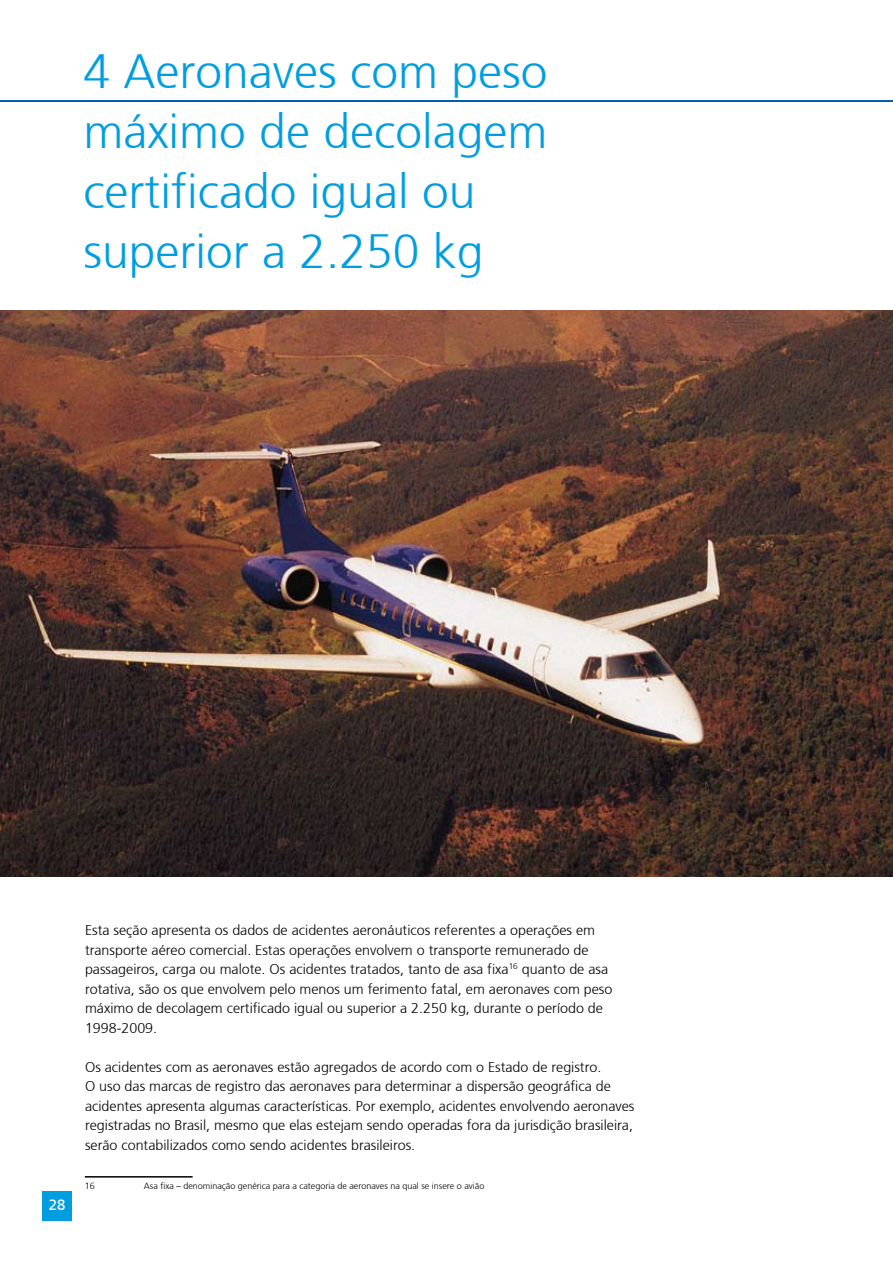
<style>
.page{position:relative;width:893px;height:1263px;background:#fff}
.page>*{position:absolute;margin:0;border:0;box-sizing:border-box;transform-origin:0 0}
.t1{font:300 48px/60px "Frutiger";color:#009ee0}
.t2{font:15px "Frutiger FC";color:#fff}
.t3{font:300 14.25px/19.5px "Frutiger";color:#000}
.t4{font:300 9px "Frutiger";color:#000}
</style>
<div class="page">
<div style="left:42px;top:1191px;width:30px;height:29px;background:#009ee0"></div>
<img style="left:0;top:311px;width:893px;height:565px">
<hr style="left:0;top:101px;width:893px;height:1px;background:#0060a8">
<hr style="left:85px;top:1176px;width:108px;height:1px;background:#000">
<h1 class="t1" style="left:83px;top:41px;width:466px">4 Aeronaves com peso máximo de decolagem certificado igual ou superior a 2.250 kg</h1>
<p class="t2" style="left:49px;top:1196px;width:18px">28</p>
<p class="t3" style="left:85px;top:921px;width:529px">Esta seção apresenta os dados de acidentes aeronáuticos referentes a operações em transporte aéreo comercial. Estas operações envolvem o transporte remunerado de passageiros, carga ou malote. Os acidentes tratados, tanto de asa fixa<sup>16</sup> quanto de asa rotativa, são os que envolvem pelo menos um ferimento fatal, em aeronaves com peso máximo de decolagem certificado igual ou superior a 2.250 kg, durante o período de 1998-2009.</p>
<p class="t3" style="left:85px;top:1057px;width:551px">Os acidentes com as aeronaves estão agregados de acordo com o Estado de registro.<br>O uso das marcas de registro das aeronaves para determinar a dispersão geográfica de acidentes apresenta algumas características. Por exemplo, acidentes envolvendo aeronaves registradas no Brasil, mesmo que elas estejam sendo operadas fora da jurisdição brasileira, serão contabilizados como sendo acidentes brasileiros.</p>
<p class="t4" style="left:85px;top:1181px;width:12px">16</p>
<p class="t4" style="left:144px;top:1181px;width:342px">Asa fixa – denominação genérica para a categoria de aeronaves na qual se insere o avião</p>
</div>
